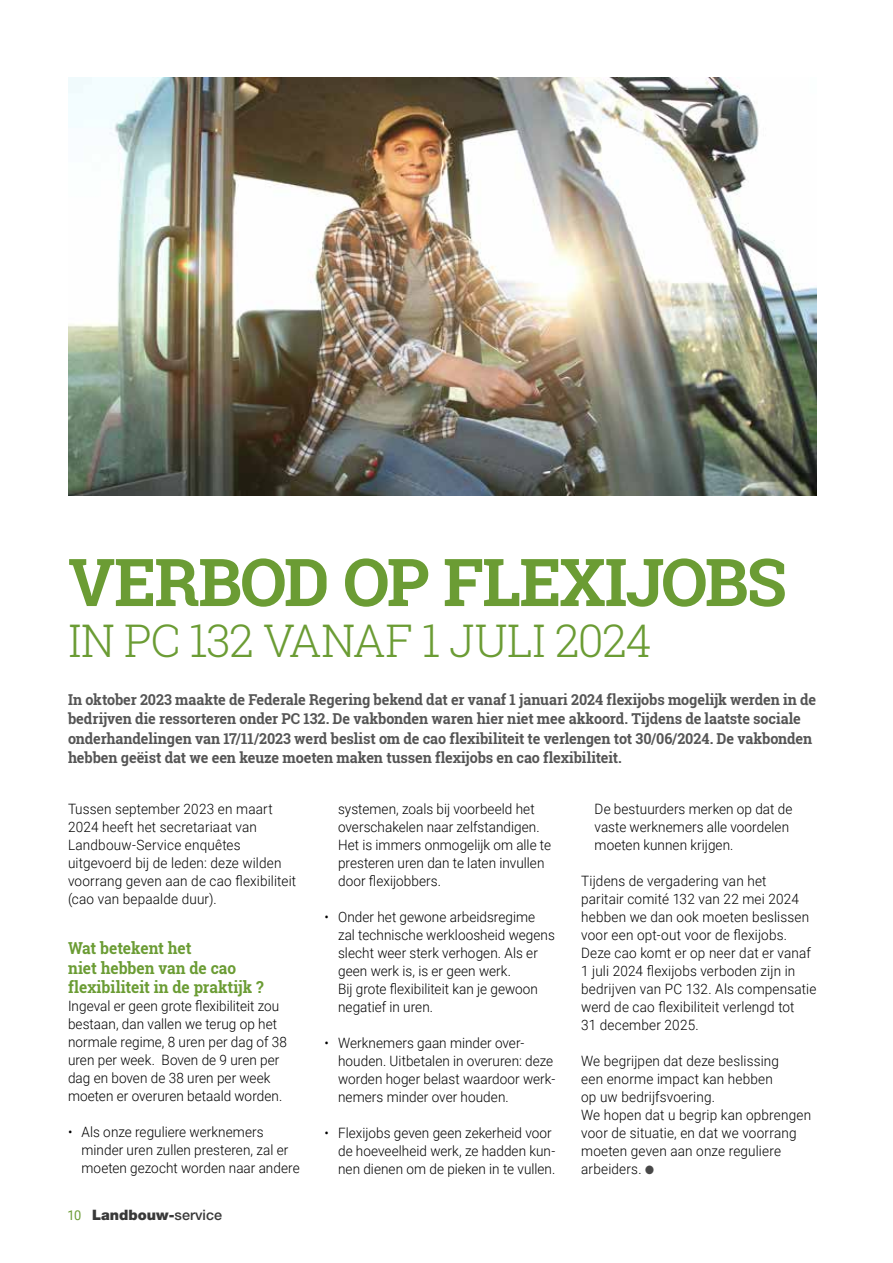
<style>
.page{position:relative;width:893px;height:1263px;background:#fff}
.page>*{position:absolute;margin:0;border:0;box-sizing:border-box;transform-origin:0 0}
.t1{font:700 66px "Roboto Slab";letter-spacing:-.03em;color:#6b9c34}
.t2{font:300 45px "Roboto Slab";letter-spacing:-.025em;color:#6b9c34}
.t3{font:700 16.5px/19.5px "Roboto Slab";letter-spacing:-.005em;color:#6b9c34;scale:.94 1}
.t4{font:700 15px/19.5px "Roboto Slab";letter-spacing:-.005em;color:#555;scale:.96 1}
.t5{font:900 14.4px "Helvetica Neue LT Std";color:#393939}
.t6{font:300 14.25px/18px "Roboto";letter-spacing:.01em;color:#000;scale:.95 1}
.s1{color:#484848}
.s2{font-family:"Roboto";font-weight:400;font-size:13.5px;color:#6b9c34}
.s3{font-weight:500}
</style>
<div class="page">
<img style="left:68px;top:78px;width:748px;height:418px">
<h1 class="t1" style="left:68px;top:537px;width:720px">VERBOD OP FLEXIJOBS</h1>
<h2 class="t2" style="left:68px;top:610px;width:585px">IN PC 132 VANAF 1 JULI 2024</h2>
<p class="t4" style="left:68px;top:689px;width:781px">In oktober 2023 maakte de Federale Regering bekend dat er vanaf 1 januari 2024 flexijobs mogelijk werden in de bedrijven die ressorteren onder PC 132. De vakbonden waren hier niet mee akkoord. Tijdens de laatste sociale onderhandelingen van 17/11/2023 werd beslist om de cao flexibiliteit te verlengen tot 30/06/2024. De vakbonden hebben geëist dat we een keuze moeten maken tussen flexijobs en cao flexibiliteit.</p>
<p class="t6" style="left:68px;top:799px;width:242px">Tussen september 2023 en maart<br>2024 heeft het secretariaat van<br>Landbouw-Service enquêtes uitgevoerd bij de leden: deze wilden voorrang geven aan de cao flexibiliteit (cao van bepaalde duur).</p>
<p class="t3" style="left:68px;top:938px;width:209px">Wat betekent het<br>niet hebben van de cao flexibiliteit in de praktijk ?</p>
<p class="t6" style="left:68px;top:997px;width:232px">Ingeval er geen grote flexibiliteit zou bestaan, dan vallen we terug op het normale regime, 8 uren per dag of 38 uren per week. Boven de 9 uren per dag en boven de 38 uren per week moeten er overuren betaald worden.</p>
<p class="t6" style="left:82px;top:1123px;width:231px;text-indent:-13px">• Als onze reguliere werknemers minder uren zullen presteren, zal er moeten gezocht worden naar andere</p>
<p class="t6" style="left:338px;top:799px;width:226px">systemen, zoals bij voorbeeld het overschakelen naar zelfstandigen.<br>Het is immers onmogelijk om alle te presteren uren dan te laten invullen door flexijobbers.</p>
<p class="t6" style="left:338px;top:907px;width:230px;text-indent:-13px">• Onder het gewone arbeidsregime zal technische werkloosheid wegens slecht weer sterk verhogen. Als er geen werk is, is er geen werk.<br>Bij grote flexibiliteit kan je gewoon negatief in uren.</p>
<p class="t6" style="left:338px;top:1033px;width:230px;text-indent:-13px">• Werknemers gaan minder over&shy;houden. Uitbetalen in overuren: deze worden hoger belast waardoor werk&shy;nemers minder over houden.</p>
<p class="t6" style="left:338px;top:1123px;width:230px;text-indent:-13px">• Flexijobs geven geen zekerheid voor de hoeveelheid werk, ze hadden kun&shy;nen dienen om de pieken in te vullen.</p>
<p class="t6" style="left:595px;top:799px;width:210px">De bestuurders merken op dat de vaste werknemers alle voordelen moeten kunnen krijgen.</p>
<p class="t6" style="left:581px;top:871px;width:249px">Tijdens de vergadering van het<br>paritair comité 132 van 22 mei 2024 hebben we dan ook moeten beslissen voor een opt-out voor de flexijobs.<br>Deze cao komt er op neer dat er vanaf 1 juli 2024 flexijobs verboden zijn in bedrijven van PC 132. Als compensatie werd de cao flexibiliteit verlengd tot<br>31 december 2025.</p>
<p class="t6" style="left:581px;top:1051px;width:244px">We begrijpen dat deze beslissing<br>een enorme impact kan hebben<br>op uw bedrijfsvoering.<br>We hopen dat u begrip kan opbrengen voor de situatie, en dat we voorrang moeten geven aan onze reguliere arbeiders. <span class="s1">●</span></p>
<p class="t5" style="left:68px;top:1206px;width:156px"><span class="s2">10</span> Landbouw-<span class="s3">service</span></p>
</div>
